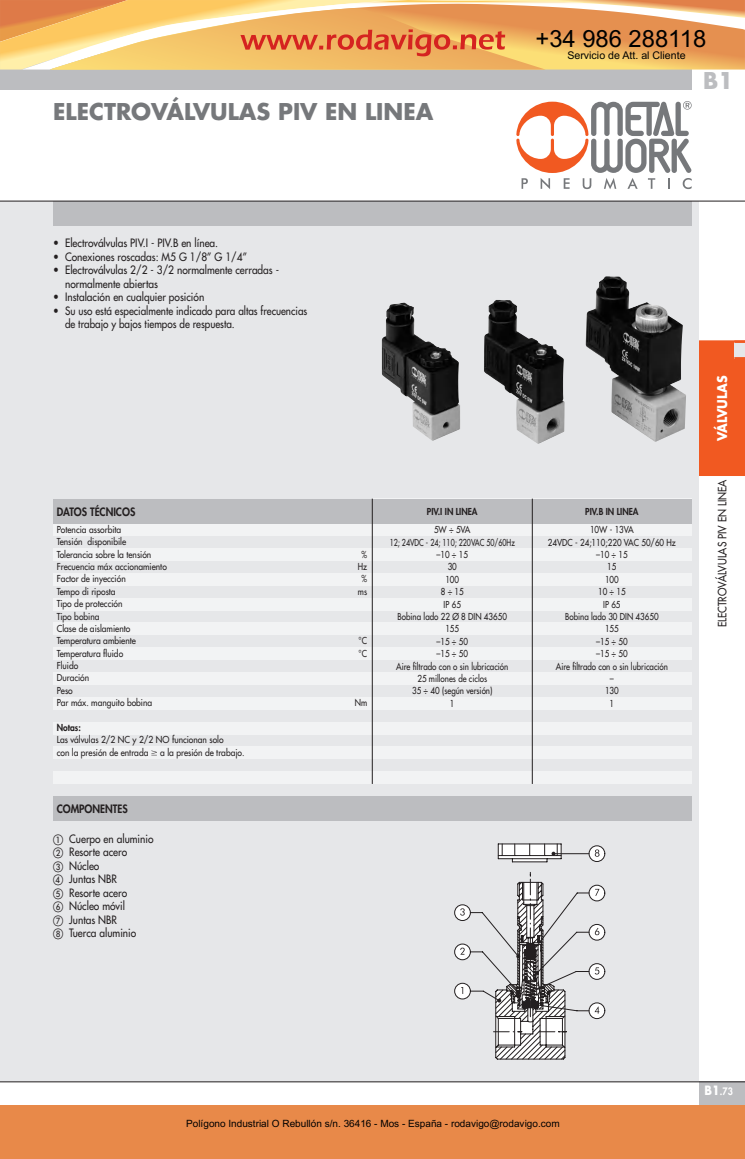
<style>
.page{position:relative;width:745px;height:1159px;background:#fff}
.page>*{position:absolute;margin:0;border:0;box-sizing:border-box;transform-origin:0 0}
.t1{font:23.75px "Arial";color:#000}
.t2{font:700 22.5px "Futura Std";color:#76787b}
.t3{font:700 22.5px "Futura Std";color:#bcbdc0}
.t4{font:700 13.12px "Futura Std";color:#fff;scale:.95 1}
.t5{font:500 11.25px/13.5px "Futura Std";color:#231f20;scale:.9 1}
.t6{font:500 11.25px/13.5px "Futura Std";color:#231f20;scale:.88 1}
.t7{font:800 11.25px "Futura Std";color:#231f20;scale:.9 1}
.t8{font:10.62px "Arial";color:#000}
.t9{font:10px "Arial";color:#000}
.t10{font:800 10px "Futura Std";color:#fff;scale:.9 1}
.t11{font:500 9.38px/12.4px "Futura Std";color:#231f20;scale:.9 1}
.t12{font:500 9.38px/12.4px "Futura Std";color:#231f20;text-align:center;scale:.85 1}
.t13{font:800 9.38px "Futura Std";color:#231f20;scale:.9 1}
.s1{font-family:"Mathematical Pi One";font-weight:400}
.s2{font-family:"European Pi One";font-weight:400}
.s3{font-weight:700;font-size:12.5px}
</style>
<div class="page">
<div style="left:698px;top:1081px;width:46px;height:25px;background:#bcbdc0"></div>
<div style="left:0;top:54px;width:691px;height:35px;background:#bcbdc0"></div>
<svg style="left:516px;top:101px;width:175px;height:88px"></svg>
<div style="left:698px;top:339px;width:46px;height:138px;background:#f15921"></div>
<hr style="left:698px;top:338px;width:46px;height:2px;background:#fff">
<hr style="left:698px;top:476px;width:46px;height:2px;background:#fff">
<div style="left:733px;top:342px;width:11px;height:16px;background:#e6e7e9"></div>
<svg style="left:733px;top:340px;width:11px;height:3px"></svg>
<svg style="left:733px;top:357px;width:11px;height:2px"></svg>
<div style="left:0;top:201px;width:698px;height:880px;background:#e6e7e9"></div>
<img style="left:381px;top:276px;width:304px;height:168px">
<svg style="left:454px;top:843px;width:150px;height:217px"></svg>
<div style="left:53px;top:201px;width:638px;height:25px;background:#bcbdc0"></div>
<div style="left:53px;top:523px;width:638px;height:13px;background:#f2f3f4"></div>
<div style="left:53px;top:548px;width:638px;height:12px;background:#f2f3f4"></div>
<div style="left:53px;top:573px;width:638px;height:12px;background:#f2f3f4"></div>
<div style="left:53px;top:598px;width:638px;height:12px;background:#f2f3f4"></div>
<div style="left:53px;top:623px;width:638px;height:12px;background:#f2f3f4"></div>
<div style="left:53px;top:647px;width:638px;height:13px;background:#f2f3f4"></div>
<div style="left:53px;top:672px;width:638px;height:13px;background:#f2f3f4"></div>
<div style="left:53px;top:697px;width:638px;height:12px;background:#f2f3f4"></div>
<div style="left:53px;top:722px;width:638px;height:12px;background:#f2f3f4"></div>
<div style="left:53px;top:747px;width:638px;height:12px;background:#f2f3f4"></div>
<div style="left:53px;top:498px;width:638px;height:25px;background:#bcbdc0"></div>
<div style="left:53px;top:796px;width:638px;height:25px;background:#bcbdc0"></div>
<div style="left:53px;top:771px;width:638px;height:13px;background:#f2f3f4"></div>
<hr style="left:372px;top:498px;width:1px;height:286px;background:#231f20">
<hr style="left:531px;top:498px;width:1px;height:286px;background:#231f20">
<hr style="left:0;top:201px;width:744px;height:1px;background:#231f20">
<hr style="left:0;top:1081px;width:744px;height:1px;background:#231f20">
<div style="left:0;top:1105px;width:744px;height:54px;background:#e88949"></div>
<svg style="left:0;top:0;width:744px;height:70px;background:#f0b56e"></svg>
<h1 class="t1" style="left:535px;top:22px;width:172px">+34 986 288118</h1>
<h2 class="t2" style="left:53px;top:97px;width:381px">ELECTROVÁLVULAS PIV EN LINEA</h2>
<p class="t8" style="left:567px;top:48px;width:120px">Servicio de Att. al Cliente</p>
<h2 class="t3" style="left:702px;top:66px;width:32px">B1</h2>
<p class="t5" style="left:53px;top:236px;width:185px">• Electroválvulas PIV.I - PIV.B en línea.</p>
<p class="t5" style="left:53px;top:250px;width:217px">• Conexiones roscadas: M5 G 1/8” G 1/4”</p>
<p class="t5" style="left:65px;top:263px;width:239px;text-indent:-12px">• Electroválvulas 2/2 - 3/2 normalmente cerradas - normalmente abiertas</p>
<p class="t5" style="left:53px;top:290px;width:169px">• Instalación en cualquier posición</p>
<p class="t6" style="left:65px;top:304px;width:276px;text-indent:-12px">• Su uso está especialmente indicado para altas frecuencias de trabajo y bajos tiempos de respuesta.</p>
<p class="t7" style="left:57px;top:504px;width:89px">DATOS TÉCNICOS</p>
<p class="t11" style="left:57px;top:523px;width:107px">Potencia assorbita<br>Tensión disponibile<br>Tolerancia sobre la tensión</p>
<p class="t12" style="left:361px;top:548px;width:8px">%</p>
<p class="t11" style="left:57px;top:560px;width:124px">Frecuencia máx accionamiento</p>
<p class="t12" style="left:357px;top:560px;width:12px">Hz</p>
<p class="t11" style="left:57px;top:573px;width:78px">Factor de inyección</p>
<p class="t12" style="left:361px;top:573px;width:8px">%</p>
<p class="t11" style="left:57px;top:585px;width:67px">Tempo di riposta</p>
<p class="t12" style="left:358px;top:585px;width:12px">ms</p>
<p class="t11" style="left:57px;top:597px;width:89px">Tipo de protección<br>Tipo bobina<br>Clase de aislamiento<br>Temperatura ambiente</p>
<p class="t12" style="left:358px;top:635px;width:11px">°C</p>
<p class="t11" style="left:57px;top:647px;width:75px">Temperatura fluido</p>
<p class="t12" style="left:358px;top:647px;width:11px">°C</p>
<p class="t11" style="left:57px;top:659px;width:107px">Fluido<br>Duración<br>Peso<br>Par máx. manguito bobina</p>
<p class="t12" style="left:354px;top:696px;width:16px">Nm</p>
<p class="t13" style="left:57px;top:721px;width:28px">Notas:</p>
<p class="t11" style="left:57px;top:734px;width:210px">Las válvulas 2/2 NC y 2/2 NO funcionan solo<br>con la presión de entrada <span class="s1">$</span> a la presión de trabajo.</p>
<p class="t7" style="left:57px;top:802px;width:80px">COMPONENTES</p>
<p class="t5" style="left:53px;top:832px;width:113px"><span class="s2">A</span> Cuerpo en aluminio<br><span class="s2">B</span> Resorte acero<br><span class="s2">C</span> Núcleo<br><span class="s2">D</span> Juntas NBR<br><span class="s2">E</span> Resorte acero<br><span class="s2">F</span> Núcleo móvil<br><span class="s2">G</span> Juntas NBR<br><span class="s2">H</span> Tuerca aluminio</p>
<p class="t13" style="left:426px;top:506px;width:58px">PIV.I IN LINEA</p>
<p class="t12" style="left:389px;top:524px;width:149px">5W ÷ 5VA<br>12; 24VDC - 24; 110; 220VAC 50/60Hz –10 ÷ 15<br>30<br>100<br>8 ÷ 15<br>IP 65<br>Bobina lado 22 Ø 8 DIN 43650<br>155<br>–15 ÷ 50<br>–15 ÷ 50<br>Aire filtrado con o sin lubricación<br>25 millones de ciclos<br>35 ÷ 40 (según versión)<br>1</p>
<p class="t13" style="left:585px;top:506px;width:61px">PIV.B IN LINEA</p>
<p class="t12" style="left:547px;top:524px;width:152px">10W - 13VA<br>24VDC - 24;110;220 VAC 50/60 Hz –10 ÷ 15<br>15<br>100<br>10 ÷ 15<br>IP 65<br>Bobina lado 30 DIN 43650<br>155<br>–15 ÷ 50<br>–15 ÷ 50<br>Aire filtrado con o sin lubricación<br>–<br>130<br>1</p>
<h3 class="t4" style="left:713px;top:441px;width:71px;rotate:-90deg">VÁLVULAS</h3>
<p class="t5" style="left:715px;top:627px;width:166px;rotate:-90deg">ELECTROVÁLVULAS PIV EN LINEA</p>
<p class="t9" style="left:186px;top:1117px;width:375px">Polígono Industrial O Rebullón s/n. 36416 - Mos - España - rodavigo@rodavigo.com</p>
<p class="t10" style="left:704px;top:1085px;width:33px"><span class="s3">B1</span>.73</p>
</div>
